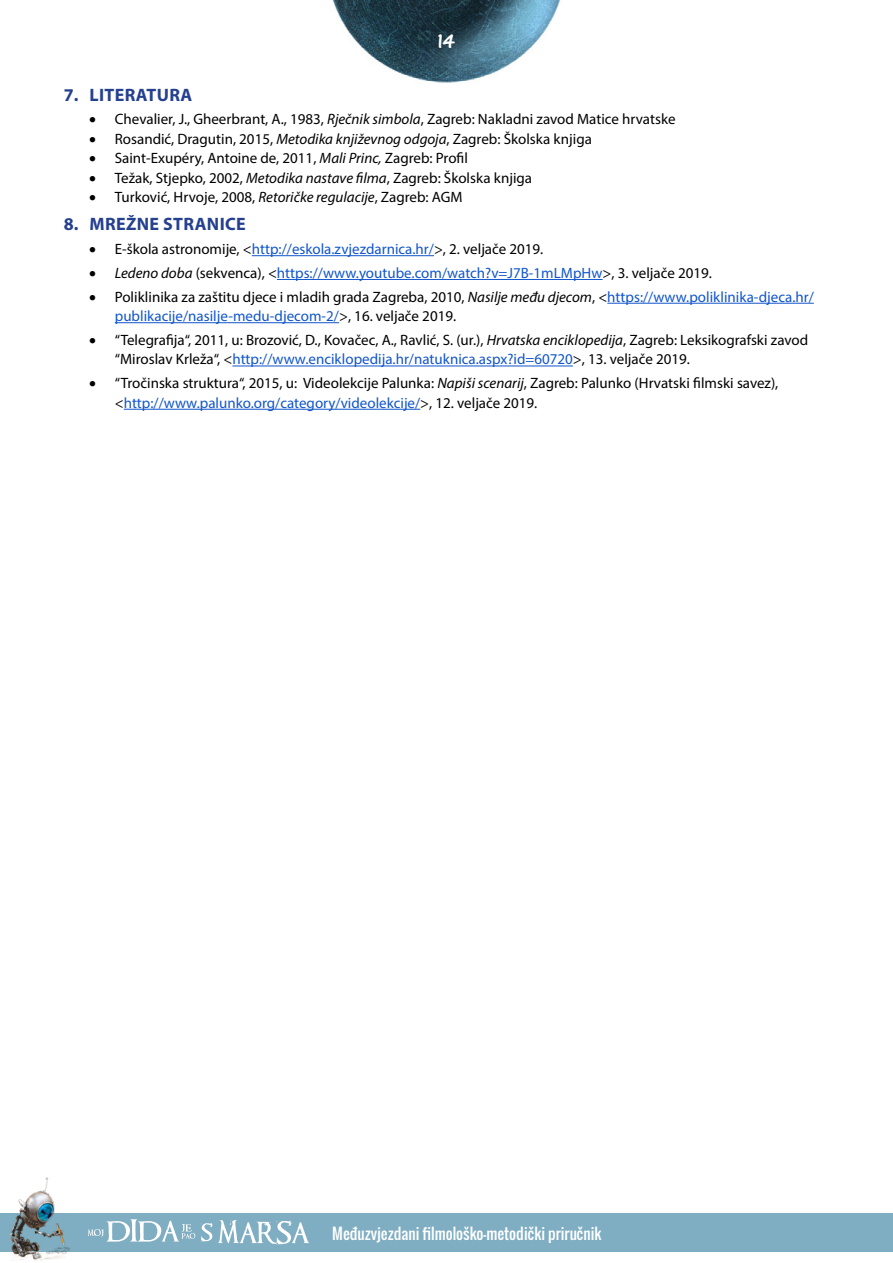
<style>
.page{position:relative;width:893px;height:1263px;background:#fff}
.page>*{position:absolute;margin:0;border:0;box-sizing:border-box;transform-origin:0 0}
.t1{font:21px "MR RED";color:#fff}
.t2{font:700 18px "Myriad Pro";letter-spacing:.02em;color:#25408f}
.t3{font:15px/19.5px "Myriad Pro";color:#000}
.t4{font:15px "Myriad Pro";color:#15c}
.t5{font:15px "Oswald";color:#fff}
.s1{font-style:italic}
.s2{color:#15c}
.s3{color:#000}
.s4{font-style:italic;color:#000}
</style>
<div class="page">
<img style="left:34px;top:0;width:780px;height:1261px">
<div style="left:0;top:1213px;width:893px;height:39px;background:#7fadc2"></div>
<svg style="left:88px;top:1219px;width:221px;height:26px"></svg>
<img style="left:10px;top:1174px;width:63px;height:86px">
<hr style="left:252px;top:255px;width:182px;height:1px;background:#15c">
<hr style="left:277px;top:279px;width:326px;height:1px;background:#15c">
<hr style="left:607px;top:303px;width:207px;height:1px;background:#15c">
<hr style="left:115px;top:322px;width:224px;height:1px;background:#15c">
<hr style="left:232px;top:366px;width:341px;height:1px;background:#15c">
<hr style="left:124px;top:409px;width:296px;height:1px;background:#15c">
<h1 class="t1" style="left:438px;top:29px;width:19px">14</h1>
<p class="t2" style="left:64px;top:83px;width:130px">7. LITERATURA</p>
<p class="t3" style="left:89px;top:109px;width:588px">• Chevalier, J., Gheerbrant, A., 1983, <span class="s1">Rječnik simbola</span>, Zagreb: Nakladni zavod Matice hrvatske</p>
<p class="t3" style="left:89px;top:129px;width:504px">• Rosandić, Dragutin, 2015, <span class="s1">Metodika književnog odgoja</span>, Zagreb: Školska knjiga</p>
<p class="t3" style="left:89px;top:148px;width:380px">• Saint-Exupéry, Antoine de, 2011, <span class="s1">Mali Princ,</span> Zagreb: Profil</p>
<p class="t3" style="left:89px;top:168px;width:444px">• Težak, Stjepko, 2002, <span class="s1">Metodika nastave filma</span>, Zagreb: Školska knjiga</p>
<p class="t3" style="left:89px;top:187px;width:375px">• Turković, Hrvoje, 2008, <span class="s1">Retoričke regulacije</span>, Zagreb: AGM</p>
<p class="t2" style="left:64px;top:213px;width:183px">8. MREŽNE STRANICE</p>
<p class="t3" style="left:89px;top:239px;width:456px">• E-škola astronomije, &lt;<span class="s2">http://eskola.zvjezdarnica.hr/</span>&gt;, 2. veljače 2019.</p>
<p class="t4" style="left:89px;top:264px;width:624px"><span class="s3">•</span> <span class="s4">Ledeno doba</span> <span class="s3">(sekvenca), &lt;</span>https://www.youtube.com/watch?v=J7B-1mLMpHw<span class="s3">&gt;, 3. veljače 2019.</span></p>
<p class="t3" style="left:115px;top:287px;width:700px;text-indent:-26px">• Poliklinika za zaštitu djece i mladih grada Zagreba, 2010, <span class="s1">Nasilje među djecom</span>, &lt;<span class="s2">https://www.poliklinika-djeca.hr/ publikacije/nasilje-medu-djecom-2/</span>&gt;, 16. veljače 2019.</p>
<p class="t3" style="left:115px;top:330px;width:695px;text-indent:-26px">• “Telegrafija“, 2011, u: Brozović, D., Kovačec, A., Ravlić, S. (ur.), <span class="s1">Hrvatska enciklopedija</span>, Zagreb: Leksikografski zavod “Miroslav Krleža“, &lt;<span class="s2">http://www.enciklopedija.hr/natuknica.aspx?id=60720</span>&gt;, 13. veljače 2019.</p>
<p class="t3" style="left:115px;top:373px;width:665px;text-indent:-26px">• “Tročinska struktura“, 2015, u: Videolekcije Palunka: <span class="s1">Napiši scenarij</span>, Zagreb: Palunko (Hrvatski filmski savez), &lt;<span class="s2">http://www.palunko.org/category/videolekcije/</span>&gt;, 12. veljače 2019.</p>
<p class="t5" style="left:332px;top:1222px;width:271px">Međuzvjezdani filmološko-metodički priručnik</p>
</div>
